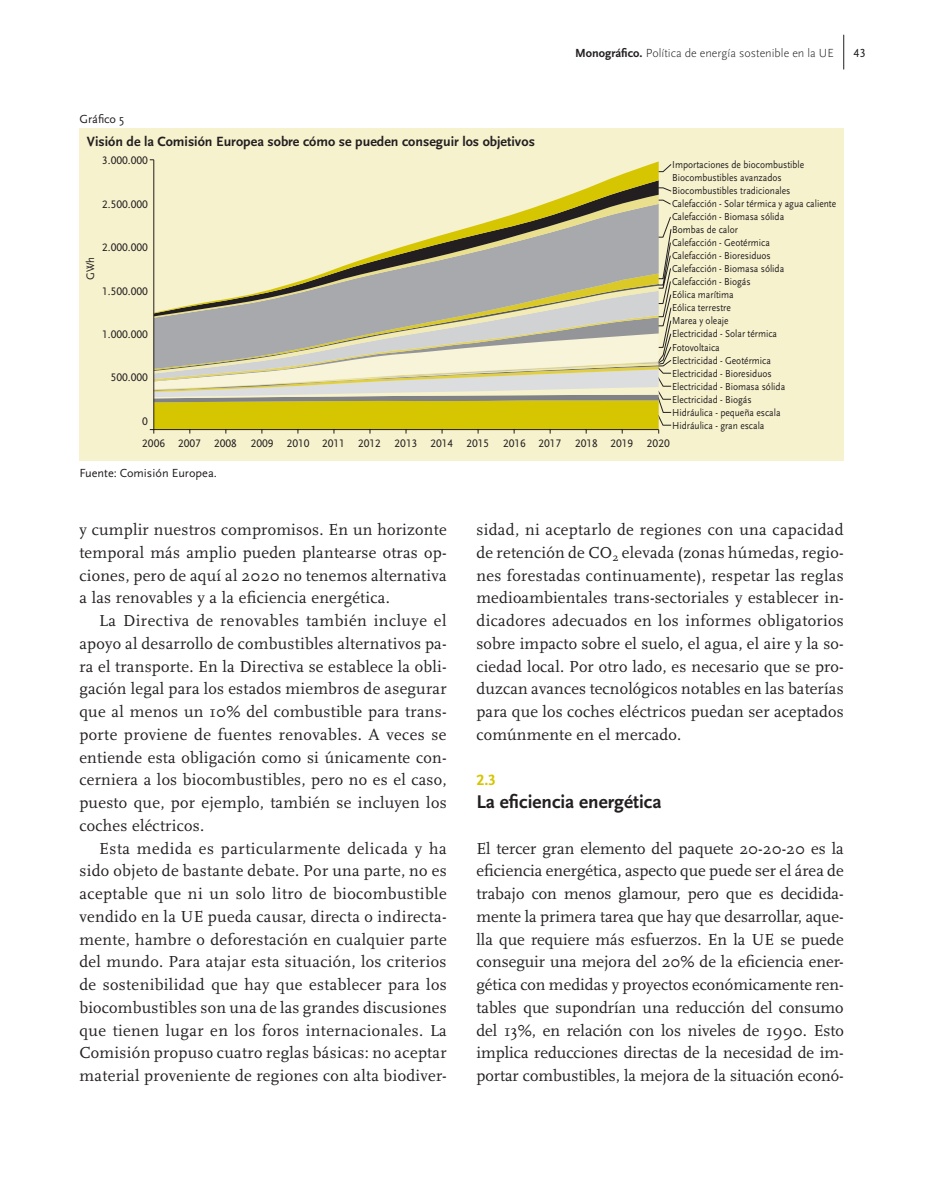
<style>
.page{position:relative;width:943px;height:1191px;background:#fff}
.page>*{position:absolute;margin:0;border:0;box-sizing:border-box;transform-origin:0 0}
.t1{font:700 19.25px "Scala Sans";color:#231f20}
.t2{font:16.62px/22.8px "Scala";letter-spacing:.015em;color:#231f20;text-align:justify}
.t3{font:700 15.75px "Scala Sans Caps";color:#d6c501}
.t4{font:700 14px "Scala Sans";color:#231f20}
.t5{font:300 12.25px "Scala Sans";color:#231f20}
.t6{font:12.25px "Scala Sans";color:#231f20}
.t7{font:12.25px "Scala Sans Caps";color:#231f20}
.t8{font:11.38px "Scala Sans Caps";color:#231f20}
.t9{font:11.38px "Scala Sans";color:#231f20}
.t10{font:10.5px/13px "Scala Sans";color:#231f20;scale:.9 1}
.s1{font-weight:700}
</style>
<div class="page">
<hr style="left:843px;top:35px;width:1px;height:34px;background:#231f20">
<div style="left:79px;top:128px;width:764px;height:332px;background:#f6f2ce"></div>
<svg style="left:150px;top:159px;width:521px;height:274px"></svg>
<p class="t6" style="left:79px;top:113px;width:46px">Gráfico 5</p>
<p class="t4" style="left:87px;top:134px;width:449px">Visión de la Comisión Europea sobre cómo se pueden conseguir los objetivos</p>
<p class="t8" style="left:102px;top:154px;width:47px">3.000.000</p>
<p class="t8" style="left:102px;top:198px;width:47px">2.500.000</p>
<p class="t8" style="left:102px;top:241px;width:47px">2.000.000</p>
<p class="t8" style="left:102px;top:285px;width:47px">1.500.000</p>
<p class="t8" style="left:102px;top:328px;width:47px">1.000.000</p>
<p class="t8" style="left:111px;top:371px;width:38px">500.000</p>
<p class="t8" style="left:142px;top:415px;width:7px">0</p>
<p class="t9" style="left:84px;top:280px;width:24px;rotate:-90deg">GWh</p>
<p class="t5" style="left:575px;top:46px;width:260px"><span class="s1">Monográfico.</span> Política de energía sostenible en la UE</p>
<p class="t7" style="left:853px;top:46px;width:14px">43</p>
<p class="t10" style="left:672px;top:158px;width:184px">Importaciones de biocombustible<br>Biocombustibles avanzados<br>Biocombustibles tradicionales<br>Calefacción - Solar térmica y agua caliente<br>Calefacción - Biomasa sólida<br>Bombas de calor<br>Calefacción - Geotérmica<br>Calefacción - Bioresiduos<br>Calefacción - Biomasa sólida<br>Calefacción - Biogás<br>Eólica marítima<br>Eólica terrestre<br>Marea y oleaje<br>Electricidad - Solar térmica<br>Fotovoltaica<br>Electricidad - Geotérmica<br>Electricidad - Bioresiduos<br>Electricidad - Biomasa sólida<br>Electricidad - Biogás<br>Hidráulica - pequeña escala<br>Hidráulica - gran escala</p>
<p class="t8" style="left:142px;top:437px;width:529px">2006 2007 2008 2009 2010 2011 2012 2013 2014 2015 2016 2017 2018 2019 2020</p>
<p class="t6" style="left:79px;top:466px;width:139px">Fuente: Comisión Europea.</p>
<p class="t2" style="left:79px;top:518px;width:369px">y cumplir nuestros compromisos. En un horizonte temporal más amplio pueden plantearse otras op&shy;ciones, pero de aquí al 2020 no tenemos alternativa a las renovables y a la eficiencia energética.</p>
<p class="t2" style="left:79px;top:609px;width:369px;text-indent:20px">La Directiva de renovables también incluye el apoyo al desarrollo de combustibles alternativos pa&shy;ra el transporte. En la Directiva se establece la obli&shy;gación legal para los estados miembros de asegurar que al menos un 10% del combustible para trans&shy;porte proviene de fuentes renovables. A veces se entiende esta obligación como si únicamente con&shy;cerniera a los biocombustibles, pero no es el caso, puesto que, por ejemplo, también se incluyen los coches eléctricos.</p>
<p class="t2" style="left:79px;top:837px;width:369px;text-indent:20px">Esta medida es particularmente delicada y ha sido objeto de bastante debate. Por una parte, no es aceptable que ni un solo litro de biocombustible vendido en la UE pueda causar, directa o indirecta&shy;mente, hambre o deforestación en cualquier parte del mundo. Para atajar esta situación, los criterios de sostenibilidad que hay que establecer para los biocombustibles son una de las grandes discusiones que tienen lugar en los foros internacionales. La Comisión propuso cuatro reglas básicas: no aceptar material proveniente de regiones con alta biodiver-</p>
<p class="t2" style="left:476px;top:518px;width:369px">sidad, ni aceptarlo de regiones con una capacidad de retención de CO<sub>2</sub> elevada (zonas húmedas, regio&shy;nes forestadas continuamente), respetar las reglas medioambientales trans-sectoriales y establecer in&shy;dicadores adecuados en los informes obligatorios sobre impacto sobre el suelo, el agua, el aire y la so&shy;ciedad local. Por otro lado, es necesario que se pro&shy;duzcan avances tecnológicos notables en las baterías para que los coches eléctricos puedan ser aceptados comúnmente en el mercado.</p>
<p class="t3" style="left:476px;top:771px;width:21px">2.3</p>
<p class="t1" style="left:476px;top:791px;width:186px">La eficiencia energética</p>
<p class="t2" style="left:476px;top:837px;width:369px">El tercer gran elemento del paquete 20-20-20 es la eficiencia energética, aspecto que puede ser el área de trabajo con menos glamour, pero que es decidida&shy;mente la primera tarea que hay que desarrollar, aque&shy;lla que requiere más esfuerzos. En la UE se puede conseguir una mejora del 20% de la eficiencia ener&shy;gética con medidas y proyectos económicamente ren&shy;tables que supondrían una reducción del consumo del 13%, en relación con los niveles de 1990. Esto implica reducciones directas de la necesidad de im&shy;portar combustibles, la mejora de la situación econó-</p>
</div>
